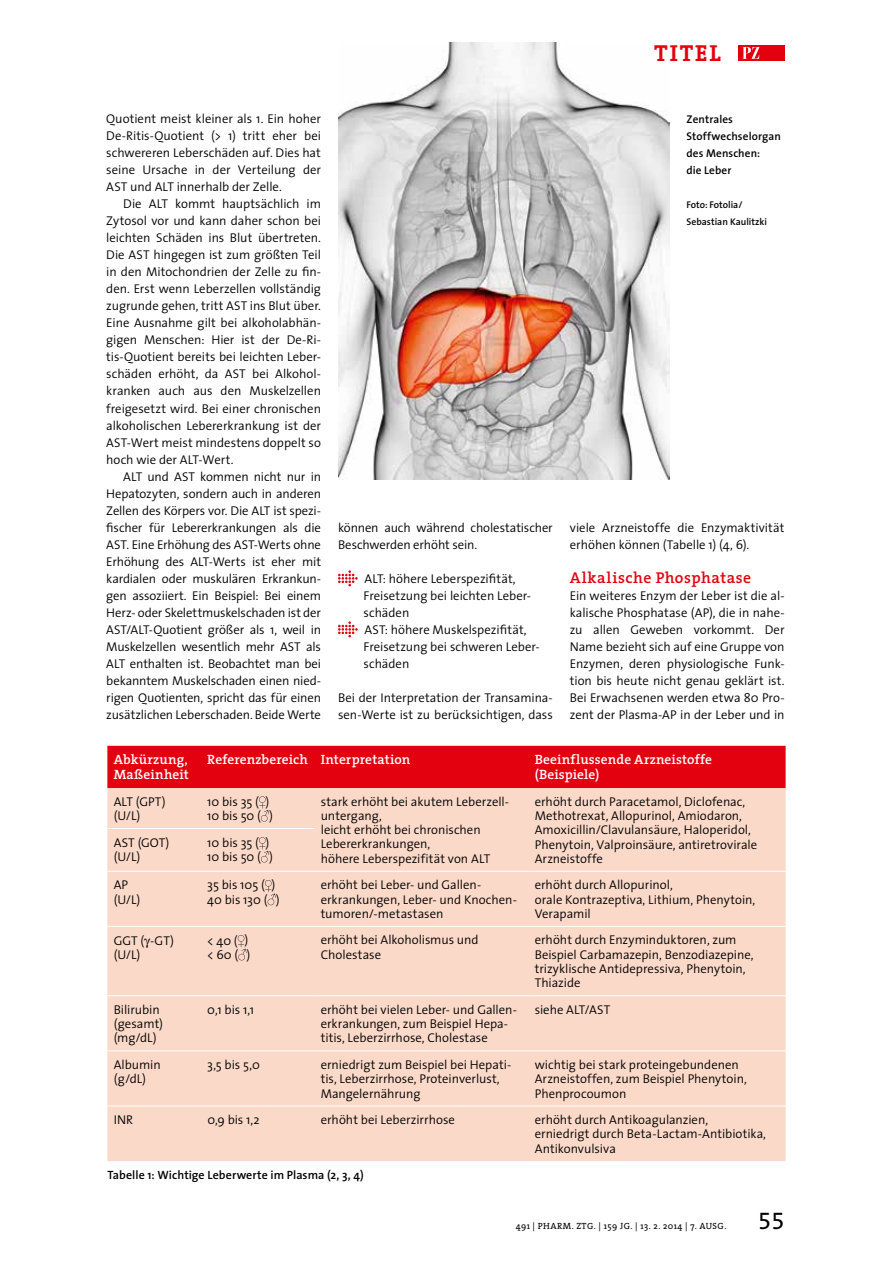
<style>
.page{position:relative;width:893px;height:1263px;background:#fff}
.page>*{position:absolute;margin:0;border:0;box-sizing:border-box;transform-origin:0 0}
.t1{font:24px "The Serif Expert";color:#000}
.t2{font:700 23.25px "The Serif";letter-spacing:.08em;color:#e3000f}
.t3{font:600 15.75px "The Serif";letter-spacing:.035em;color:#e3000f}
.t4{font:600 13.5px/15px "The Serif";letter-spacing:.005em;color:#fff}
.t5{font:300 12.75px/17px "The Sans";letter-spacing:-.005em;color:#000}
.t6{font:600 12px "The Sans";letter-spacing:.005em;color:#000}
.t7{font:600 11.25px/17px "The Sans";letter-spacing:.01em;color:#000}
.t8{font:600 9.75px/17px "The Sans";color:#000}
.t9{font:9px "The Serif";letter-spacing:.05em;color:#000}
</style>
<div class="page">
<img style="left:339px;top:43px;width:330px;height:436px">
<svg style="left:338px;top:570px;width:20px;height:16px"></svg>
<svg style="left:338px;top:621px;width:20px;height:16px"></svg>
<div style="left:107px;top:746px;width:679px;height:42px;background:#e3000f"></div>
<div style="left:107px;top:788px;width:679px;height:373px;background:#fbd9c9"></div>
<hr style="left:107px;top:828px;width:94px;height:1px;background:#fff">
<hr style="left:201px;top:828px;width:113px;height:1px;background:#fff">
<hr style="left:107px;top:871px;width:94px;height:1px;background:#fff">
<hr style="left:201px;top:871px;width:113px;height:1px;background:#fff">
<hr style="left:314px;top:871px;width:214px;height:1px;background:#fff">
<hr style="left:528px;top:871px;width:258px;height:1px;background:#fff">
<hr style="left:107px;top:926px;width:94px;height:1px;background:#fff">
<hr style="left:201px;top:926px;width:113px;height:1px;background:#fff">
<hr style="left:314px;top:926px;width:214px;height:1px;background:#fff">
<hr style="left:528px;top:926px;width:258px;height:1px;background:#fff">
<hr style="left:107px;top:995px;width:94px;height:1px;background:#fff">
<hr style="left:201px;top:995px;width:113px;height:1px;background:#fff">
<hr style="left:314px;top:995px;width:214px;height:1px;background:#fff">
<hr style="left:528px;top:995px;width:258px;height:1px;background:#fff">
<hr style="left:107px;top:1050px;width:94px;height:1px;background:#fff">
<hr style="left:201px;top:1050px;width:113px;height:1px;background:#fff">
<hr style="left:314px;top:1050px;width:214px;height:1px;background:#fff">
<hr style="left:528px;top:1050px;width:258px;height:1px;background:#fff">
<hr style="left:107px;top:1105px;width:94px;height:1px;background:#fff">
<hr style="left:201px;top:1105px;width:113px;height:1px;background:#fff">
<hr style="left:314px;top:1105px;width:214px;height:1px;background:#fff">
<hr style="left:528px;top:1105px;width:258px;height:1px;background:#fff">
<svg style="left:259px;top:796px;width:10px;height:26px"></svg>
<svg style="left:259px;top:837px;width:10px;height:25px"></svg>
<svg style="left:265px;top:880px;width:11px;height:25px"></svg>
<svg style="left:238px;top:935px;width:9px;height:25px"></svg>
<div style="left:738px;top:45px;width:46px;height:16px;background:#e3000f"></div>
<svg style="left:743px;top:47px;width:16px;height:12px"></svg>
<svg style="left:144px;top:938px;width:6px;height:9px"></svg>
<h2 class="t2" style="left:654px;top:38px;width:68px">TITEL</h2>
<p class="t5" style="left:106px;top:111px;width:216px;text-align:justify">Quotient meist kleiner als 1. Ein hoher De-Ritis-Quotient (&gt; 1) tritt eher bei schwereren Leberschäden auf. Dies hat seine Ursache in der Verteilung der AST und ALT innerhalb der Zelle.</p>
<p class="t5" style="left:106px;top:196px;width:216px;text-align:justify;text-indent:17px">Die ALT kommt hauptsächlich im Zytosol vor und kann daher schon bei leichten Schäden ins Blut übertreten.<br>Die AST hingegen ist zum größten Teil in den Mitochondrien der Zelle zu fin&shy;den. Erst wenn Leberzellen vollständig zugrunde gehen, tritt AST ins Blut über.<br>Eine Ausnahme gilt bei alkoholabhän&shy;gigen Menschen: Hier ist der De-Ri&shy;tis-Quotient bereits bei leichten Leber&shy;schäden erhöht, da AST bei Alkohol&shy;kranken auch aus den Muskelzellen freigesetzt wird. Bei einer chronischen alkoholischen Lebererkrankung ist der AST-Wert meist mindestens doppelt so hoch wie der ALT-Wert.</p>
<p class="t5" style="left:106px;top:468px;width:216px;text-align:justify;text-indent:17px">ALT und AST kommen nicht nur in Hepatozyten, sondern auch in anderen Zellen des Körpers vor. Die ALT ist spezi&shy;fischer für Lebererkrankungen als die AST. Eine Erhöhung des AST-Werts ohne Erhöhung des ALT-Werts ist eher mit kardialen oder muskulären Erkrankun&shy;gen assoziiert. Ein Beispiel: Bei einem Herz- oder Skelettmuskelschaden ist der AST/ALT-Quotient größer als 1, weil in Muskelzellen wesentlich mehr AST als ALT enthalten ist. Beobachtet man bei bekanntem Muskelschaden einen nied&shy;rigen Quotienten, spricht das für einen zusätzlichen Leberschaden. Beide Werte</p>
<p class="t7" style="left:686px;top:111px;width:96px">Zentrales<br>Stoffwechselorgan des Menschen:<br>die Leber</p>
<p class="t8" style="left:686px;top:197px;width:82px">Foto: Fotolia/<br>Sebastian Kaulitzki</p>
<p class="t5" style="left:338px;top:519px;width:216px">können auch während cholestatischer<br>Beschwerden erhöht sein.</p>
<p class="t5" style="left:364px;top:570px;width:176px">ALT: höhere Leberspezifität,<br>Freisetzung bei leichten Leber&shy;schäden<br>AST: höhere Muskelspezifität,<br>Freisetzung bei schweren Leber&shy;schäden</p>
<p class="t5" style="left:338px;top:689px;width:216px">Bei der Interpretation der Transamina&shy;sen-Werte ist zu berücksichtigen, dass</p>
<p class="t5" style="left:570px;top:519px;width:216px">viele Arzneistoffe die Enzymaktivität erhöhen können (Tabelle 1) (4, 6).</p>
<p class="t3" style="left:570px;top:567px;width:183px">Alkalische Phosphatase</p>
<p class="t5" style="left:570px;top:587px;width:216px;text-align:justify">Ein weiteres Enzym der Leber ist die al&shy;kalische Phosphatase (AP), die in nahe&shy;zu allen Geweben vorkommt. Der Name bezieht sich auf eine Gruppe von Enzymen, deren physiologische Funk&shy;tion bis heute nicht genau geklärt ist.<br>Bei Erwachsenen werden etwa 80 Pro&shy;zent der Plasma-AP in der Leber und in</p>
<p class="t4" style="left:114px;top:752px;width:77px">Abkürzung,<br>Maßeinheit</p>
<p class="t4" style="left:207px;top:752px;width:205px">Referenzbereich Interpretation</p>
<p class="t4" style="left:535px;top:752px;width:179px">Beeinflussende Arzneistoffe (Beispiele)</p>
<p class="t5" style="left:114px;top:794px;width:53px;line-height:14.2px">ALT (GPT) (U/L)</p>
<p class="t5" style="left:207px;top:794px;width:67px;line-height:14.2px">10 bis 35 ( )<br>10 bis 50 ( )</p>
<p class="t5" style="left:321px;top:794px;width:190px;line-height:14.2px">stark erhöht bei akutem Leberzell&shy;untergang,<br>leicht erhöht bei chronischen<br>Lebererkrankungen,<br>höhere Leberspezifität von ALT</p>
<p class="t5" style="left:535px;top:794px;width:224px;line-height:14.2px">erhöht durch Paracetamol, Diclofenac, Methotrexat, Allopurinol, Amiodaron, Amoxicillin/Clavulansäure, Haloperidol, Phenytoin, Valproinsäure, antiretrovirale Arzneistoffe</p>
<p class="t5" style="left:114px;top:835px;width:57px;line-height:14.2px">AST (GOT) (U/L)</p>
<p class="t5" style="left:207px;top:835px;width:67px;line-height:14.2px">10 bis 35 ( )<br>10 bis 50 ( )</p>
<p class="t5" style="left:114px;top:878px;width:28px;line-height:14.2px">AP (U/L)</p>
<p class="t5" style="left:207px;top:878px;width:74px;line-height:14.2px">35 bis 105 ( )<br>40 bis 130 ( )</p>
<p class="t5" style="left:321px;top:878px;width:198px;line-height:14.2px">erhöht bei Leber- und Gallen&shy;erkrankungen, Leber- und Knochen&shy;tumoren/-metastasen</p>
<p class="t5" style="left:535px;top:878px;width:222px;line-height:14.2px">erhöht durch Allopurinol,<br>orale Kontrazeptiva, Lithium, Phenytoin,<br>Verapamil</p>
<p class="t5" style="left:114px;top:933px;width:62px;line-height:14.2px">GGT ( -GT) (U/L)</p>
<p class="t5" style="left:207px;top:933px;width:45px;line-height:14.2px">&lt; 40 ( ) &lt; 60 ( )</p>
<p class="t5" style="left:321px;top:933px;width:159px;line-height:14.2px">erhöht bei Alkoholismus und<br>Cholestase</p>
<p class="t5" style="left:535px;top:933px;width:220px;line-height:14.2px">erhöht durch Enzyminduktoren, zum<br>Beispiel Carbamazepin, Benzodiazepine, trizyklische Antidepressiva, Phenytoin,<br>Thiazide</p>
<p class="t5" style="left:114px;top:1002px;width:51px;line-height:14.2px">Bilirubin (gesamt) (mg/dL)</p>
<p class="t5" style="left:207px;top:1001px;width:48px">0,1 bis 1,1</p>
<p class="t5" style="left:321px;top:1002px;width:198px;line-height:14.2px">erhöht bei vielen Leber- und Gallen&shy;erkrankungen, zum Beispiel Hepa&shy;titis, Leberzirrhose, Cholestase</p>
<p class="t5" style="left:535px;top:1001px;width:77px">siehe ALT/AST</p>
<p class="t5" style="left:114px;top:1058px;width:48px;line-height:14.2px">Albumin (g/dL)</p>
<p class="t5" style="left:207px;top:1056px;width:54px">3,5 bis 5,0</p>
<p class="t5" style="left:321px;top:1058px;width:192px;line-height:14.2px">erniedrigt zum Beispiel bei Hepati&shy;tis, Leberzirrhose, Proteinverlust,<br>Mangelernährung</p>
<p class="t5" style="left:535px;top:1058px;width:214px;line-height:14.2px">wichtig bei stark proteingebundenen<br>Arzneistoffen, zum Beispiel Phenytoin,<br>Phenprocoumon</p>
<p class="t5" style="left:114px;top:1111px;width:21px">INR</p>
<p class="t5" style="left:207px;top:1111px;width:54px">0,9 bis 1,2</p>
<p class="t5" style="left:321px;top:1111px;width:136px">erhöht bei Leberzirrhose</p>
<p class="t5" style="left:535px;top:1113px;width:233px;line-height:14.2px">erhöht durch Antikoagulanzien, erniedrigt durch Beta-Lactam-Antibiotika,<br>Antikonvulsiva</p>
<p class="t6" style="left:107px;top:1167px;width:258px">Tabelle 1: Wichtige Leberwerte im Plasma (2, 3, 4)</p>
<p class="t9" style="left:516px;top:1220px;width:212px">491 | PHARM. ZTG. | 159 JG. | 13. 2. 2014 | 7. AUSG.</p>
<h1 class="t1" style="left:758px;top:1205px;width:28px">55</h1>
</div>
